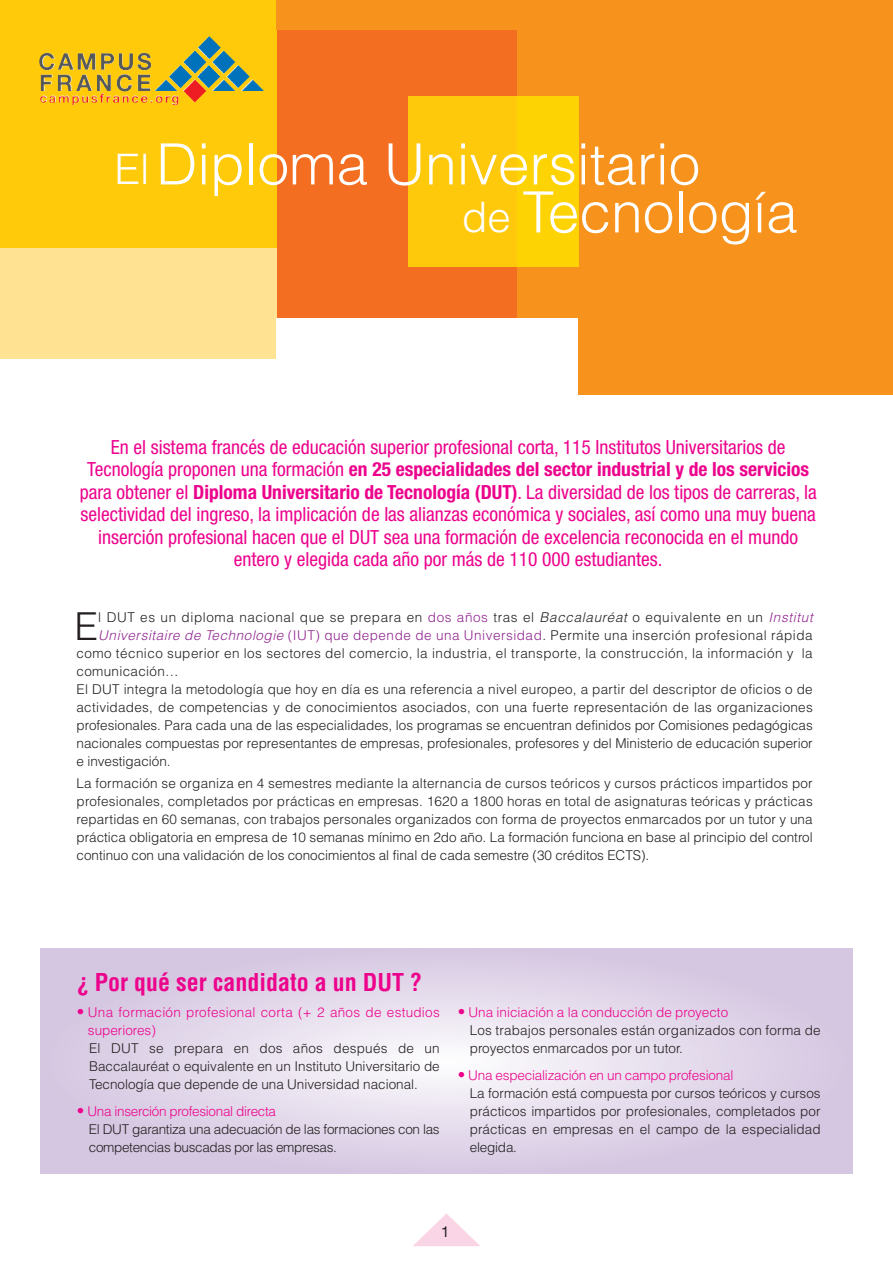
<style>
.page{position:relative;width:893px;height:1263px;background:#fff}
.page>*{position:absolute;margin:0;border:0;box-sizing:border-box;transform-origin:0 0}
.t1{font:300 57px/48px "Helvetica";color:#fff}
.t2{font:300 38.55px "Helvetica";color:#231f20}
.t3{font:700 condensed 24px "Helvetica";color:#ed028c}
.t4{font:condensed 19.5px/22.5px "Helvetica Neue";color:#ed028c;text-align:center}
.t5{font:15px "Helvetica Neue";color:#231f20}
.t6{font:300 13.5px/18px "Helvetica";color:#231f20;text-align:justify}
.t7{font:300 13.5px "Helvetica";letter-spacing:.02em;color:#231f20}
.t8{font:300 13.5px/18px "Helvetica";letter-spacing:-.02em;color:#231f20}
.t9{font:300 13.5px "Helvetica";letter-spacing:.03em;color:#231f20}
.t10{font:300 13.5px "Helvetica";letter-spacing:.04em;color:#231f20}
.t11{font:300 13.5px "Helvetica";letter-spacing:.045em;color:#231f20}
.t12{font:300 13.5px/18px "Helvetica";letter-spacing:.02em;color:#ed028c}
.t13{font:300 13.5px "Helvetica";letter-spacing:.025em;color:#231f20}
.s1{font-size:42px}
.s2{font-weight:700}
.s3{color:#90268f}
.s4{font-style:italic}
.s5{font-style:italic;color:#90268f}
.s6{font-size:15px}
.s7{font-size:15px;color:#ed028c}
.s8{color:#ed028c}
</style>
<div class="page">
<div style="left:384px;top:23px;width:509px;height:372px;background:#f7931d"></div>
<div style="left:276px;top:29px;width:241px;height:294px;background:#f36e21"></div>
<div style="left:0;top:0;width:276px;height:248px;background:#feca0a"></div>
<div style="left:0;top:248px;width:276px;height:111px;background:#ffe292"></div>
<div style="left:276px;top:0;width:617px;height:29px;background:#f7931d"></div>
<img style="left:39px;top:36px;width:196px;height:38px">
<div style="left:276px;top:318px;width:302px;height:99px;background:#fff"></div>
<div style="left:517px;top:96px;width:61px;height:170px;background:#fed304"></div>
<div style="left:408px;top:96px;width:109px;height:170px;background:#fec80b"></div>
<svg style="left:41px;top:948px;width:811px;height:226px;background:#dfd4e8"></svg>
<svg style="left:413px;top:1213px;width:67px;height:33px"></svg>
<h1 class="t1" style="left:462px;top:146px;width:337px;text-indent:-347px"><span class="s1">El</span> Diploma Universitario<br><span class="s1">de</span> Tecnología</h1>
<p class="t4" style="left:80px;top:437px;width:738px">En el sistema francés de educación superior profesional corta, 115 Institutos Universitarios de Tecnología proponen una formación <span class="s2">en 25 especialidades del sector industrial y de los servicios </span>para obtener el <span class="s2">Diploma Universitario de Tecnología (DUT)</span>. La diversidad de los tipos de carreras, la selectividad del ingreso, la implicación de las alianzas económica y sociales, así como una muy buena inserción profesional hacen que el DUT sea una formación de excelencia reconocida en el mundo entero y elegida cada año por más de 110 000 estudiantes.</p>
<h2 class="t2" style="left:74px;top:612px;width:25px">E</h2>
<p class="t11" style="left:98px;top:612px;width:716px">l DUT es un diploma nacional que se prepara en <span class="s3">dos años</span> tras el <span class="s4">Baccalauréat</span> o equivalente en un <span class="s5">Institut</span></p>
<p class="t10" style="left:98px;top:630px;width:716px"><span class="s5">Universitaire de Technologie</span> <span class="s3">(IUT) que depende de una Universidad</span>. Permite una inserción profesional rápida</p>
<p class="t9" style="left:77px;top:648px;width:738px">como técnico superior en los sectores del comercio, la industria, el transporte, la construcción, la información y la</p>
<p class="t13" style="left:77px;top:666px;width:104px">comunicación…</p>
<p class="t7" style="left:77px;top:684px;width:738px">El DUT integra la metodología que hoy en día es una referencia a nivel europeo, a partir del descriptor de oficios o de</p>
<p class="t7" style="left:77px;top:702px;width:738px">actividades, de competencias y de conocimientos asociados, con una fuerte representación de las organizaciones</p>
<p class="t6" style="left:77px;top:717px;width:738px">profesionales. Para cada una de las especialidades, los programas se encuentran definidos por Comisiones pedagógicas</p>
<p class="t6" style="left:77px;top:735px;width:738px">nacionales compuestas por representantes de empresas, profesionales, profesores y del Ministerio de educación superior</p>
<p class="t6" style="left:77px;top:753px;width:96px">e investigación.</p>
<p class="t6" style="left:77px;top:775px;width:738px">La formación se organiza en 4 semestres mediante la alternancia de cursos teóricos y cursos prácticos impartidos por profesionales, completados por prácticas en empresas. 1620 a 1800 horas en total de asignaturas teóricas y prácticas repartidas en 60 semanas, con trabajos personales organizados con forma de proyectos enmarcados por un tutor y una práctica obligatoria en empresa de 10 semanas mínimo en 2do año. La formación funciona en base al principio del control continuo con una validación de los conocimientos al final de cada semestre (30 créditos ECTS).</p>
<h3 class="t3" style="left:77px;top:968px;width:347px">¿ Por qué ser candidato a un DUT ?</h3>
<p class="t12" style="left:88px;top:1005px;width:353px;text-indent:-11px"><span class="s6">•</span> Una formación profesional corta (+ 2 años de estudios superiores)</p>
<p class="t6" style="left:89px;top:1041px;width:352px">El DUT se prepara en dos años después de un Baccalauréat o equivalente en un Instituto Universitario de Tecnología que depende de una Universidad nacional.</p>
<p class="t8" style="left:89px;top:1103px;width:352px;text-indent:-12px"><span class="s7">•</span> <span class="s8">Una inserción profesional directa<br></span>El DUT garantiza una adecuación de las formaciones con las competencias buscadas por las empresas.</p>
<p class="t6" style="left:470px;top:1005px;width:352px;text-align:left;text-indent:-12px"><span class="s7">•</span> <span class="s8">Una iniciación a la conducción de proyecto<br></span>Los trabajos personales están organizados con forma de proyectos enmarcados por un tutor.</p>
<p class="t6" style="left:470px;top:1067px;width:352px;text-align:left;text-indent:-12px"><span class="s7">•</span> <span class="s8">Una especialización en un campo profesional<br></span>La formación está compuesta por cursos teóricos y cursos prácticos impartidos por profesionales, completados por prácticas en empresas en el campo de la especialidad elegida.</p>
<p class="t5" style="left:441px;top:1226px;width:10px">1</p>
</div>
